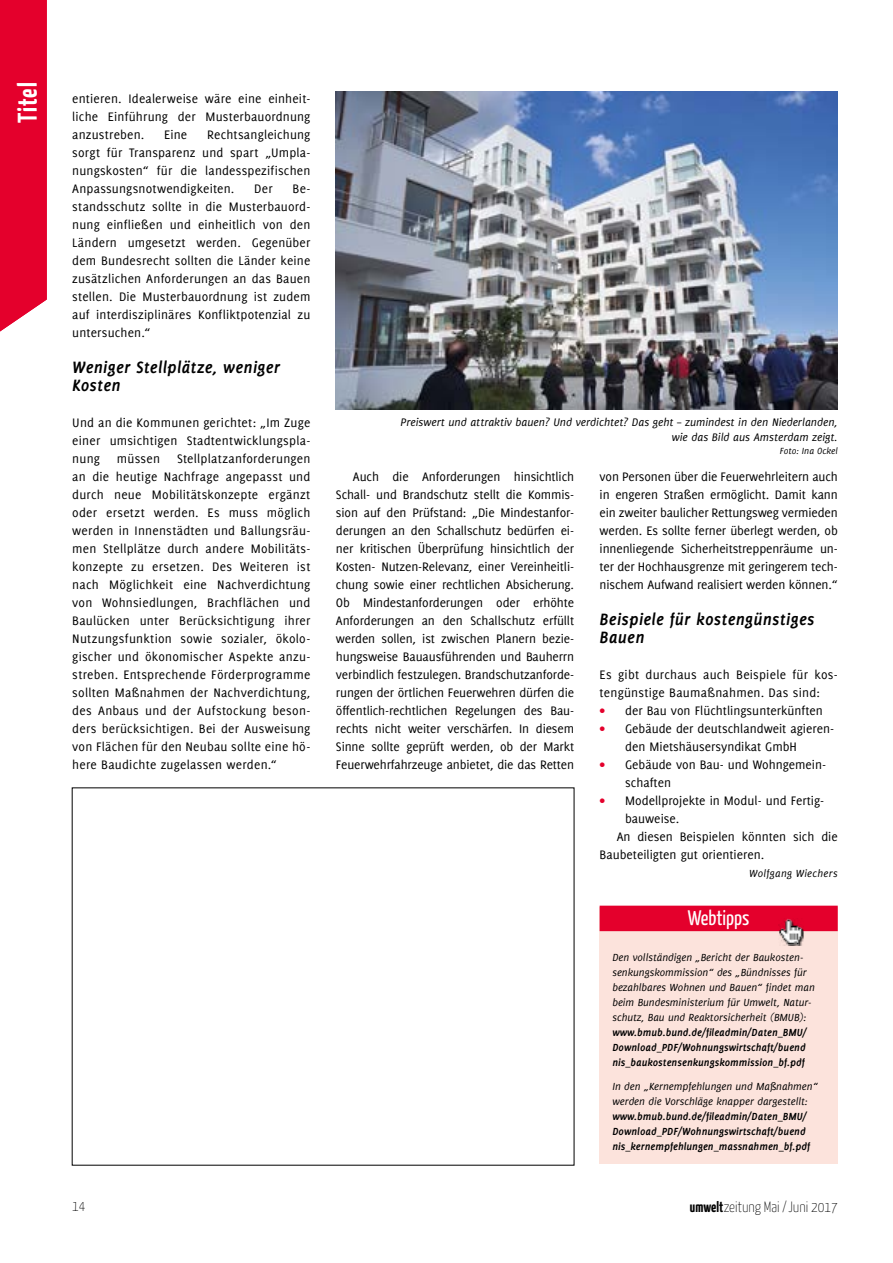
<style>
.page{position:relative;width:893px;height:1263px;background:#fff}
.page>*{position:absolute;margin:0;border:0;box-sizing:border-box;transform-origin:0 0}
.t1{font:700 27px "Yanone Kaffeesatz";letter-spacing:.04em;color:#fff}
.t2{font:21px "Yanone Kaffeesatz";color:#fff}
.t3{font:italic 700 18px/18px "Delicious";letter-spacing:.01em;color:#000}
.t4{font:100 15px "Yanone Kaffeesatz";color:#000}
.t5{font:13.5px/18px "Delicious";color:#000;text-align:justify}
.t6{font:italic 12px/14.4px "Delicious";color:#000;text-align:right}
.t7{font:italic 11.25px/15px "Delicious";color:#000}
.t8{font:italic 700 11.25px/15px "Delicious";color:#000}
.t9{font:italic 11.25px "Delicious";letter-spacing:.025em;color:#000}
.t10{font:italic 9.75px "Delicious";color:#000}
.s1{color:#e4002c}
.s2{font-weight:700}
</style>
<div class="page">
<div style="left:600px;top:907px;width:238px;height:257px;background:#fce3dc"></div>
<div style="left:600px;top:906px;width:238px;height:25px;background:#e4002c"></div>
<div style="left:779px;top:920px;width:25px;height:26px;background:#000;opacity:.75"></div>
<img style="left:778px;top:919px;width:26px;height:26px">
<img style="left:336px;top:91px;width:502px;height:318px">
<svg style="left:0;top:0;width:47px;height:332px"></svg>
<h1 class="t1" style="left:11px;top:123px;width:42px;rotate:-90deg">Titel</h1>
<p class="t5" style="left:72px;top:89px;width:240px">entieren. Idealerweise wäre eine einheit&shy;liche Einführung der Musterbauordnung anzustreben.</p>
<p class="t5" style="left:72px;top:125px;width:240px;text-indent:135px">Rechtsangleichung sorgt für Transparenz und spart „Umpla&shy;nungskosten“ für die landesspezifischen Anpassungsnotwendigkeiten.</p>
<p class="t5" style="left:164px;top:125px;width:25px">Eine</p>
<p class="t5" style="left:72px;top:179px;width:240px;text-indent:220px">Be&shy;standsschutz sollte in die Musterbauord&shy;nung einfließen und einheitlich von den Ländern umgesetzt werden. Gegenüber dem Bundesrecht sollten die Länder keine zusätzlichen Anforderungen an das Bauen stellen. Die Musterbauordnung ist zudem auf interdisziplinäres Konfliktpotenzial zu untersuchen.“</p>
<h3 class="t3" style="left:72px;top:358px;width:209px">Weniger Stellplätze, weniger<br>Kosten</h3>
<p class="t5" style="left:72px;top:413px;width:240px">Und an die Kommunen gerichtet: „Im Zuge einer umsichtigen Stadtentwicklungspla&shy;nung</p>
<p class="t5" style="left:254px;top:179px;width:20px">Der</p>
<p class="t5" style="left:72px;top:449px;width:240px;text-indent:105px">Stellplatzanforderungen an die heutige Nachfrage angepasst und durch neue Mobilitätskonzepte ergänzt oder ersetzt werden. Es muss möglich werden in Innenstädten und Ballungsräu&shy;men Stellplätze durch andere Mobilitäts&shy;konzepte zu ersetzen. Des Weiteren ist nach Möglichkeit eine Nachverdichtung von Wohnsiedlungen, Brachflächen und Baulücken unter Berücksichtigung ihrer Nutzungsfunktion sowie sozialer, ökolo&shy;gischer und ökonomischer Aspekte anzu&shy;streben. Entsprechende Förderprogramme sollten Maßnahmen der Nachverdichtung, des Anbaus und der Aufstockung beson&shy;ders berücksichtigen. Bei der Ausweisung von Flächen für den Neubau sollte eine hö&shy;here Baudichte zugelassen werden.“</p>
<p class="t5" style="left:117px;top:449px;width:45px">müssen</p>
<p class="t6" style="left:401px;top:415px;width:439px">Preiswert und attraktiv bauen? Und verdichtet? Das geht – zumindest in den Niederlanden, wie das Bild aus Amsterdam zeigt.</p>
<p class="t10" style="left:780px;top:445px;width:59px">Foto: Ina Ockel</p>
<p class="t5" style="left:336px;top:467px;width:240px;text-indent:17px">Auch die Anforderungen hinsichtlich Schall- und Brandschutz stellt die Kommis&shy;sion auf den Prüfstand: „Die Mindestanfor&shy;derungen an den Schallschutz bedürfen ei&shy;ner kritischen Überprüfung hinsichtlich der Kosten- Nutzen-Relevanz, einer Vereinheitli&shy;chung sowie einer rechtlichen Absicherung.<br>Ob Mindestanforderungen oder erhöhte Anforderungen an den Schallschutz erfüllt werden sollen, ist zwischen Planern bezie&shy;hungsweise Bauausführenden und Bauherrn verbindlich festzulegen. Brandschutzanforde&shy;rungen der örtlichen Feuerwehren dürfen die öffentlich-rechtlichen Regelungen des Bau&shy;rechts nicht weiter verschärfen. In diesem Sinne sollte geprüft werden, ob der Markt Feuerwehrfahrzeuge anbietet, die das Retten</p>
<p class="t5" style="left:600px;top:467px;width:240px">von Personen über die Feuerwehrleitern auch in engeren Straßen ermöglicht. Damit kann ein zweiter baulicher Rettungsweg vermieden werden. Es sollte ferner überlegt werden, ob innenliegende Sicherheitstreppenräume un&shy;ter der Hochhausgrenze mit geringerem tech&shy;nischem Aufwand realisiert werden können.“</p>
<h3 class="t3" style="left:600px;top:610px;width:216px">Beispiele für kostengünstiges<br>Bauen</h3>
<p class="t5" style="left:600px;top:665px;width:240px">Es gibt durchaus auch Beispiele für kos&shy;tengünstige Baumaßnahmen. Das sind:</p>
<p class="t5" style="left:600px;top:701px;width:225px"><span class="s1">•</span> der Bau von Flüchtlingsunterkünften</p>
<p class="t5" style="left:625px;top:719px;width:210px;text-indent:-26px"><span class="s1">•</span> Gebäude der deutschlandweit agieren&shy;den Mietshäusersyndikat GmbH</p>
<p class="t5" style="left:625px;top:755px;width:203px;text-indent:-26px"><span class="s1">•</span> Gebäude von Bau- und Wohngemein&shy;schaften</p>
<p class="t5" style="left:600px;top:791px;width:226px"><span class="s1">•</span> Modellprojekte in Modul- und Fertig-</p>
<p class="t5" style="left:625px;top:809px;width:56px">bauweise.</p>
<p class="t5" style="left:617px;top:827px;width:223px">An diesen Beispielen könnten sich die</p>
<p class="t5" style="left:600px;top:845px;width:166px">Baubeteiligten gut orientieren.</p>
<p class="t9" style="left:749px;top:867px;width:90px">Wolfgang Wiechers</p>
<h2 class="t2" style="left:688px;top:905px;width:63px">Webtipps</h2>
<p class="t7" style="left:612px;top:950px;width:204px">Den vollständigen „Bericht der Baukosten&shy;senkungskommission“ des „Bündnisses für bezahlbares Wohnen und Bauen“ findet man beim Bundesministerium für Umwelt, Natur&shy;schutz, Bau und Reaktorsicherheit (BMUB):</p>
<p class="t8" style="left:612px;top:1025px;width:196px">www.bmub.bund.de/fileadmin/Daten_BMU/<br>Download_PDF/Wohnungswirtschaft/buend nis_baukostensenkungskommission_bf.pdf</p>
<p class="t7" style="left:612px;top:1079px;width:207px">In den „Kernempfehlungen und Maßnahmen“ werden die Vorschläge knapper dargestellt:</p>
<p class="t8" style="left:612px;top:1109px;width:199px">www.bmub.bund.de/fileadmin/Daten_BMU/<br>Download_PDF/Wohnungswirtschaft/buend nis_kernempfehlungen_massnahmen_bf.pdf</p>
<p class="t4" style="left:72px;top:1196px;width:15px">14</p>
<p class="t4" style="left:690px;top:1197px;width:149px"><span class="s2">umwelt</span>zeitung Mai /Juni 2017</p>
</div>
